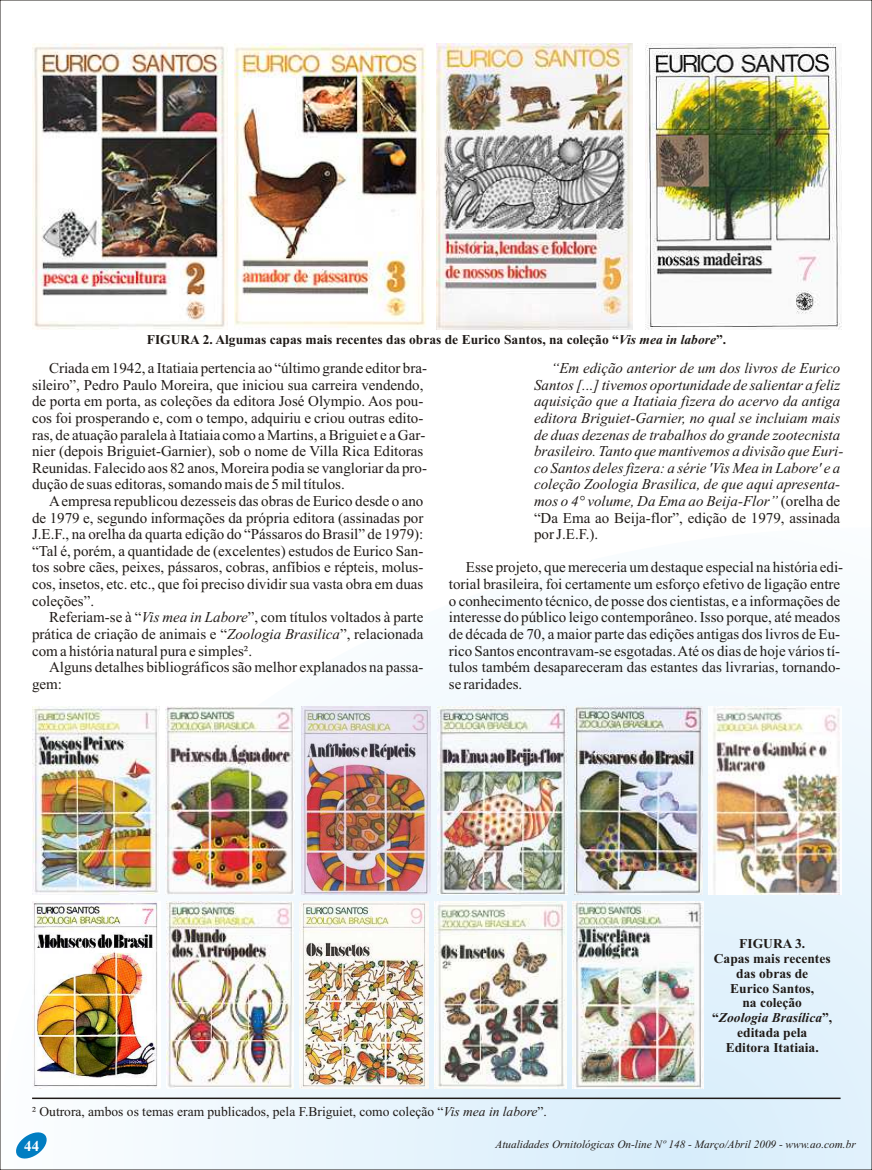
<style>
.page{position:relative;width:872px;height:1170px;background:#fff}
.page>*{position:absolute;margin:0;border:0;box-sizing:border-box;transform-origin:0 0}
.t1{font:15px/16.6px "Times New Roman";color:#1f1a17}
.t2{font:italic 15px "Times New Roman";color:#1f1a17}
.t3{font:700 15px "Times New Roman";color:#fff}
.t4{font:700 13.5px/15px "Times New Roman";color:#1f1a17;text-align:center}
.t5{font:13.5px "Times New Roman";color:#1f1a17}
.t6{font:italic 11.25px "Times New Roman";color:#1f1a17}
.s1{font-style:italic}
.s2{font-style:normal}
</style>
<div class="page">
<svg style="left:32px;top:621px;width:838px;height:546px"></svg>
<svg style="left:16px;top:1130px;width:33px;height:29px"></svg>
<img style="left:32px;top:44px;width:196px;height:285px">
<img style="left:235px;top:44px;width:192px;height:284px">
<img style="left:436px;top:44px;width:196px;height:285px">
<img style="left:645px;top:44px;width:196px;height:285px">
<hr style="left:32px;top:1097px;width:808px;height:1px;background:#1f1a17">
<img style="left:32px;top:706px;width:127px;height:188px">
<img style="left:166px;top:706px;width:129px;height:188px">
<img style="left:301px;top:706px;width:130px;height:188px">
<img style="left:437px;top:706px;width:130px;height:188px">
<img style="left:574px;top:706px;width:128px;height:188px">
<img style="left:708px;top:706px;width:133px;height:188px">
<img style="left:32px;top:901px;width:129px;height:187px">
<img style="left:166px;top:901px;width:127px;height:187px">
<img style="left:299px;top:901px;width:129px;height:187px">
<img style="left:434px;top:901px;width:132px;height:187px">
<img style="left:572px;top:901px;width:131px;height:187px">
<p class="t4" style="left:147px;top:333px;width:581px">FIGURA 2. Algumas capas mais recentes das obras de Eurico Santos, na coleção “<span class="s1">Vis mea in labore</span>”.</p>
<p class="t1" style="left:49px;top:361px;width:379px">Criada em 1942, a Itatiaia pertencia ao “último grande editor bra-</p>
<p class="t2" style="left:551px;top:362px;width:291px">“Em edição anterior de um dos livros de Eurico</p>
<p class="t1" style="left:32px;top:378px;width:393px">sileiro”, Pedro Paulo Moreira, que iniciou sua carreira vendendo,</p>
<p class="t2" style="left:534px;top:379px;width:308px">Santos [...] tivemos oportunidade de salientar a feliz</p>
<p class="t1" style="left:32px;top:394px;width:393px">de porta em porta, as coleções da editora José Olympio. Aos pou-</p>
<p class="t2" style="left:534px;top:396px;width:308px">aquisição que a Itatiaia fizera do acervo da antiga</p>
<p class="t1" style="left:32px;top:411px;width:393px">cos foi prosperando e, com o tempo, adquiriu e criou outras edito-</p>
<p class="t2" style="left:534px;top:412px;width:308px">editora Briguiet-Garnier, no qual se incluiam mais</p>
<p class="t1" style="left:32px;top:427px;width:395px">ras, de atuação paralela à Itatiaia como a Martins, a Briguiet e a Gar-</p>
<p class="t2" style="left:534px;top:429px;width:308px">de duas dezenas de trabalhos do grande zootecnista</p>
<p class="t1" style="left:32px;top:444px;width:393px">nier (depois Briguiet-Garnier), sob o nome de Villa Rica Editoras</p>
<p class="t2" style="left:534px;top:445px;width:311px">brasileiro. Tanto que mantivemos a divisão que Euri-</p>
<p class="t1" style="left:32px;top:461px;width:396px">Reunidas. Falecido aos 82 anos, Moreira podia se vangloriar da pro-</p>
<p class="t2" style="left:534px;top:462px;width:308px">co Santos deles fizera: a série 'Vis Mea in Labore' e a</p>
<p class="t1" style="left:32px;top:477px;width:314px">dução de suas editoras, somando mais de 5 mil títulos.</p>
<p class="t2" style="left:534px;top:479px;width:308px">coleção Zoologia Brasilica, de que aqui apresenta-</p>
<p class="t1" style="left:49px;top:494px;width:376px">Aempresa republicou dezesseis das obras de Eurico desde o ano</p>
<p class="t2" style="left:534px;top:495px;width:308px">mos o 4° volume, Da Ema ao Beija-Flor” <span class="s2">(orelha de</span></p>
<p class="t1" style="left:32px;top:510px;width:393px">de 1979 e, segundo informações da própria editora (assinadas por</p>
<p class="t1" style="left:534px;top:510px;width:308px">“Da Ema ao Beija-flor”, edição de 1979, assinada</p>
<p class="t1" style="left:32px;top:527px;width:393px">J.E.F., na orelha da quarta edição do “Pássaros do Brasil” de 1979):</p>
<p class="t1" style="left:534px;top:527px;width:66px">por J.E.F.).</p>
<p class="t1" style="left:32px;top:544px;width:393px">“Tal é, porém, a quantidade de (excelentes) estudos de Eurico San&shy;tos sobre cães, peixes, pássaros, cobras, anfíbios e répteis, molus-</p>
<p class="t1" style="left:466px;top:560px;width:379px">Esse projeto, que mereceria um destaque especial na história edi-</p>
<p class="t1" style="left:32px;top:577px;width:393px">cos, insetos, etc. etc., que foi preciso dividir sua vasta obra em duas</p>
<p class="t1" style="left:449px;top:577px;width:393px">torial brasileira, foi certamente um esforço efetivo de ligação entre</p>
<p class="t1" style="left:32px;top:593px;width:64px">coleções”.</p>
<p class="t1" style="left:449px;top:593px;width:393px">o conhecimento técnico, de posse dos cientistas, e a informações de</p>
<p class="t1" style="left:49px;top:610px;width:376px">Referiam-se à “<span class="s1">Vis mea in Labore</span>”, com títulos voltados à parte</p>
<p class="t1" style="left:449px;top:610px;width:393px">interesse do público leigo contemporâneo. Isso porque, até meados</p>
<p class="t1" style="left:32px;top:627px;width:393px">prática de criação de animais e “<span class="s1">Zoologia Brasilica</span>”, relacionada</p>
<p class="t1" style="left:449px;top:627px;width:393px">de década de 70, a maior parte das edições antigas dos livros de Eu-</p>
<p class="t1" style="left:32px;top:643px;width:222px">com a história natural pura e simples².</p>
<p class="t1" style="left:449px;top:643px;width:393px">rico Santos encontravam-se esgotadas. Até os dias de hoje vários tí-</p>
<p class="t1" style="left:49px;top:660px;width:376px">Alguns detalhes bibliográficos são melhor explanados na passa-</p>
<p class="t1" style="left:449px;top:660px;width:393px">tulos também desapareceram das estantes das livrarias, tornando-</p>
<p class="t1" style="left:32px;top:677px;width:31px">gem:</p>
<p class="t1" style="left:449px;top:677px;width:75px">se raridades.</p>
<p class="t5" style="left:32px;top:1106px;width:516px">² Outrora, ambos os temas eram publicados, pela F.Briguiet, como coleção “<span class="s1">Vis mea in labore</span>”.</p>
<p class="t4" style="left:712px;top:936px;width:122px">FIGURA 3.<br>Capas mais recentes das obras de<br>Eurico Santos,<br>na coleção<br>“<span class="s1">Zoologia Brasílica</span>”, editada pela<br>Editora Itatiaia.</p>
<p class="t3" style="left:24px;top:1140px;width:16px">44</p>
<p class="t6" style="left:495px;top:1140px;width:362px">Atualidades Ornitológicas On-line Nº 148 - Março/Abril 2009 - www.ao.com.br</p>
</div>
